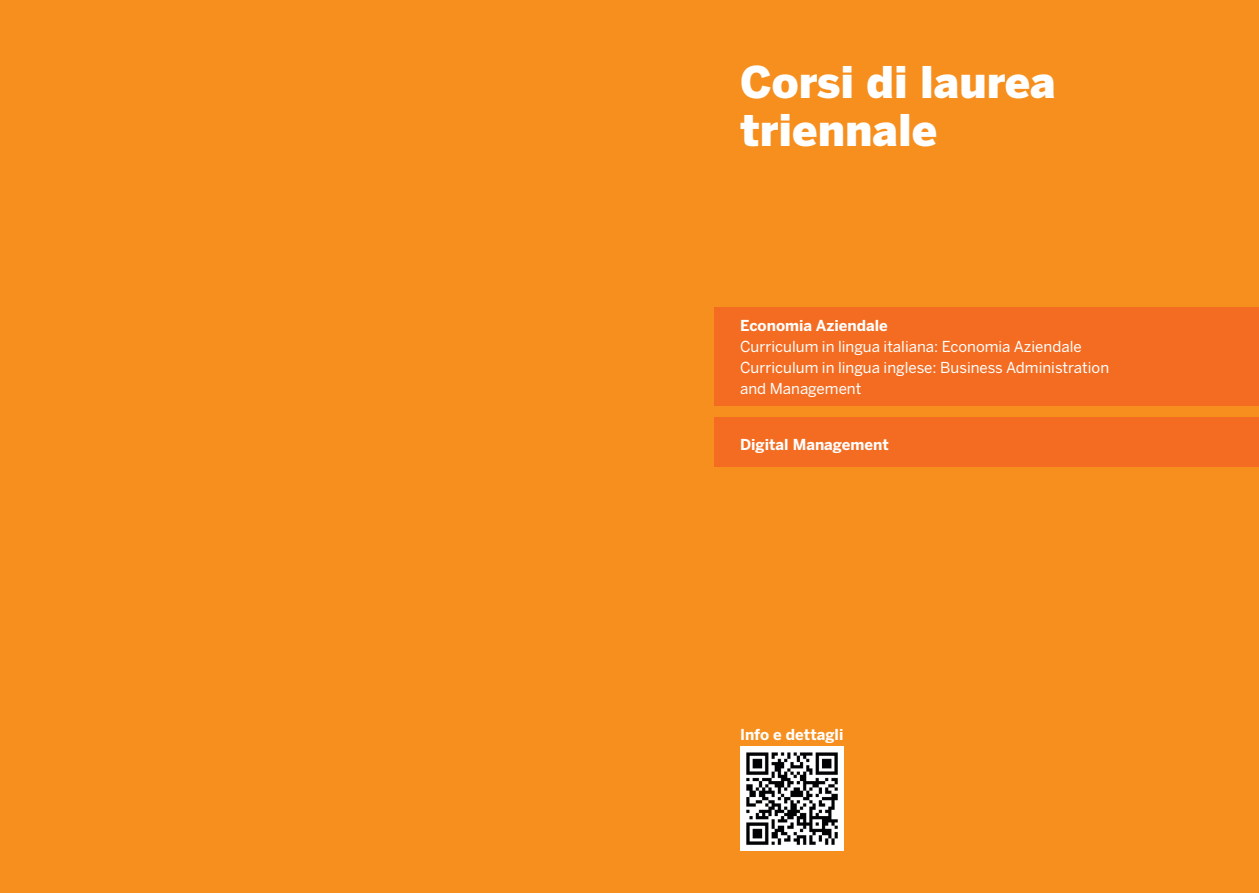
<style>
.page{position:relative;width:1259px;height:893px;background:#f78f1e}
.page>*{position:absolute;margin:0;border:0;box-sizing:border-box;transform-origin:0 0}
.t1{font:900 43.35px/48px "Benton Sans";color:#fff}
.t2{font:15px/21px "Benton Sans";color:#fff}
.t3{font:700 15px "Benton Sans";color:#fff}
</style>
<div class="page">
<div style="left:714px;top:307px;width:545px;height:98px;background:#f36c21"></div>
<div style="left:714px;top:417px;width:545px;height:50px;background:#f36c21"></div>
<img style="left:740px;top:747px;width:104px;height:103px">
<h1 class="t1" style="left:740px;top:57px;width:317px">Corsi di laurea triennale</h1>
<p class="t3" style="left:740px;top:317px;width:149px">Economia Aziendale</p>
<p class="t2" style="left:740px;top:336px;width:371px">Curriculum in lingua italiana: Economia Aziendale<br>Curriculum in lingua inglese: Business Administration and Management</p>
<p class="t3" style="left:740px;top:435px;width:150px">Digital Management</p>
<p class="t3" style="left:740px;top:725px;width:105px">Info e dettagli</p>
</div>
